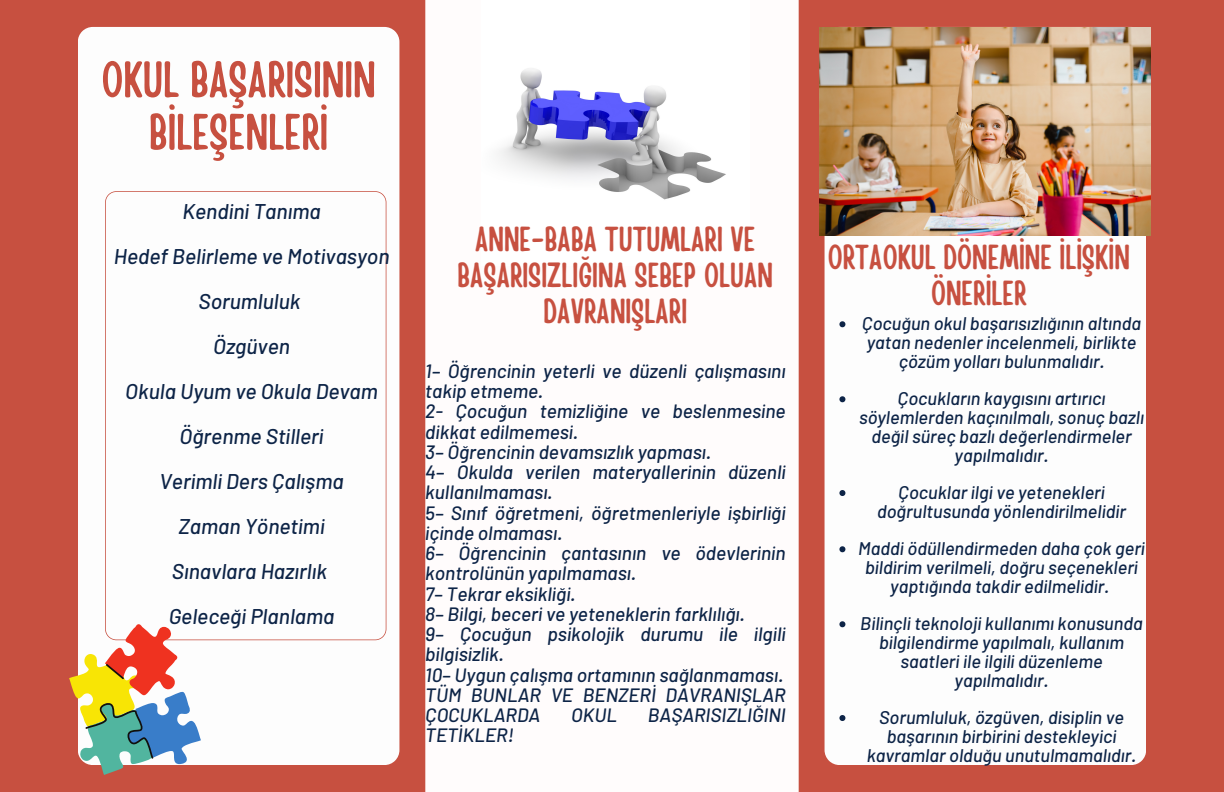
<style>
.page{position:relative;width:1224px;height:792px;background:#c75040}
.page>*{position:absolute;margin:0;border:0;box-sizing:border-box;transform-origin:0 0}
.t1{font:50.6px/52.5px "Handy Casual Condensed";color:#c75040;text-align:center}
.t2{font:34.6px/36px "Handy Casual Condensed";color:#c75040;text-align:center}
.t3{font:italic 500 21.3px "Barlow";color:#0d2447}
.t4{font:italic 500 19.3px/20.2px "Barlow";color:#0d2447}
.t5{font:italic 500 18.3px/18.8px "Barlow";color:#0d2447;text-align:center}
</style>
<div class="page">
<div style="left:825px;top:235px;width:321px;height:530px;background:#fdfdfd"></div>
<div style="left:78px;top:27px;width:321px;height:738px;background:#fdfdfd"></div>
<div style="left:425px;top:0;width:374px;height:792px;background:#fffcfc"></div>
<div style="left:105px;top:191px;width:281px;height:449px;background:#fdfdfd"></div>
<svg style="left:69px;top:624px;width:132px;height:151px;background:#bfa88f"></svg>
<img style="left:819px;top:27px;width:332px;height:208px">
<img style="left:481px;top:0;width:269px;height:266px">
<svg style="left:839px;top:321px;width:6px;height:6px"></svg>
<svg style="left:839px;top:396px;width:6px;height:6px"></svg>
<svg style="left:839px;top:490px;width:6px;height:6px"></svg>
<svg style="left:839px;top:546px;width:6px;height:6px"></svg>
<svg style="left:839px;top:621px;width:6px;height:6px"></svg>
<svg style="left:839px;top:715px;width:6px;height:6px"></svg>
<p class="t1" style="left:101px;top:50px;width:276px">OKUL BAŞARISININ<br>BİLEŞENLERİ</p>
<p class="t3" style="left:182px;top:198px;width:140px">Kendini Tanıma</p>
<p class="t3" style="left:114px;top:243px;width:277px">Hedef Belirleme ve Motivasyon</p>
<p class="t3" style="left:199px;top:288px;width:104px">Sorumluluk</p>
<p class="t3" style="left:213px;top:333px;width:78px">Özgüven</p>
<p class="t3" style="left:125px;top:378px;width:254px">Okula Uyum ve Okula Devam</p>
<p class="t3" style="left:180px;top:423px;width:145px">Öğrenme Stilleri</p>
<p class="t3" style="left:160px;top:468px;width:186px">Verimli Ders Çalışma</p>
<p class="t3" style="left:179px;top:513px;width:147px">Zaman Yönetimi</p>
<p class="t3" style="left:172px;top:558px;width:157px">Sınavlara Hazırlık</p>
<p class="t3" style="left:169px;top:603px;width:167px">Geleceği Planlama</p>
<p class="t2" style="left:457px;top:219px;width:317px">ANNE-BABA TUTUMLARI VE<br>BAŞARISIZLIĞINA SEBEP OLUAN<br>DAVRANIŞLARI</p>
<p class="t4" style="left:425px;top:360px;width:362px">1– Öğrencinin yeterli ve düzenli çalışmasını takip etmeme.</p>
<p class="t4" style="left:425px;top:401px;width:362px">2- Çocuğun temizliğine ve beslenmesine dikkat edilmemesi.</p>
<p class="t4" style="left:425px;top:441px;width:287px">3– Öğrencinin devamsızlık yapması.</p>
<p class="t4" style="left:425px;top:461px;width:361px">4– Okulda verilen materyallerinin düzenli kullanılmaması.</p>
<p class="t4" style="left:425px;top:502px;width:361px">5– Sınıf öğretmeni, öğretmenleriyle işbirliği içinde olmaması.</p>
<p class="t4" style="left:425px;top:542px;width:362px">6– Öğrencinin çantasının ve ödevlerinin kontrolünün yapılmaması.</p>
<p class="t4" style="left:425px;top:583px;width:152px">7– Tekrar eksikliği.</p>
<p class="t4" style="left:425px;top:603px;width:321px">8– Bilgi, beceri ve yeteneklerin farklılığı.</p>
<p class="t4" style="left:425px;top:623px;width:361px">9– Çocuğun psikolojik durumu ile ilgili bilgisizlik.</p>
<p class="t4" style="left:425px;top:664px;width:360px">10– Uygun çalışma ortamının sağlanmaması.</p>
<p class="t4" style="left:425px;top:684px;width:362px">TÜM BUNLAR VE BENZERİ DAVRANIŞLAR<br>ÇOCUKLARDA</p>
<p class="t4" style="left:571px;top:704px;width:47px">OKUL</p>
<p class="t4" style="left:648px;top:704px;width:139px">BAŞARISIZLIĞINI</p>
<p class="t4" style="left:425px;top:725px;width:90px">TETİKLER!</p>
<p class="t2" style="left:828px;top:237px;width:304px">ORTAOKUL DÖNEMİNE İLİŞKİN<br>ÖNERİLER</p>
<p class="t5" style="left:862px;top:314px;width:281px">Çocuğun okul başarısızlığının altında yatan nedenler incelenmeli, birlikte çözüm yolları bulunmalıdır.</p>
<p class="t5" style="left:859px;top:389px;width:287px">Çocukların kaygısını artırıcı söylemlerden kaçınılmalı, sonuç bazlı değil süreç bazlı değerlendirmeler yapılmalıdır.</p>
<p class="t5" style="left:877px;top:482px;width:251px">Çocuklar ilgi ve yetenekleri doğrultusunda yönlendirilmelidir</p>
<p class="t5" style="left:858px;top:539px;width:287px">Maddi ödüllendirmeden daha çok geri bildirim verilmeli, doğru seçenekleri yaptığında takdir edilmelidir.</p>
<p class="t5" style="left:860px;top:614px;width:284px">Bilinçli teknoloji kullanımı konusunda bilgilendirme yapılmalı, kullanım saatleri ile ilgili düzenleme yapılmalıdır.</p>
<p class="t5" style="left:867px;top:707px;width:271px">Sorumluluk, özgüven, disiplin ve başarının birbirini destekleyici kavramlar olduğu unutulmamalıdır.</p>
</div>
